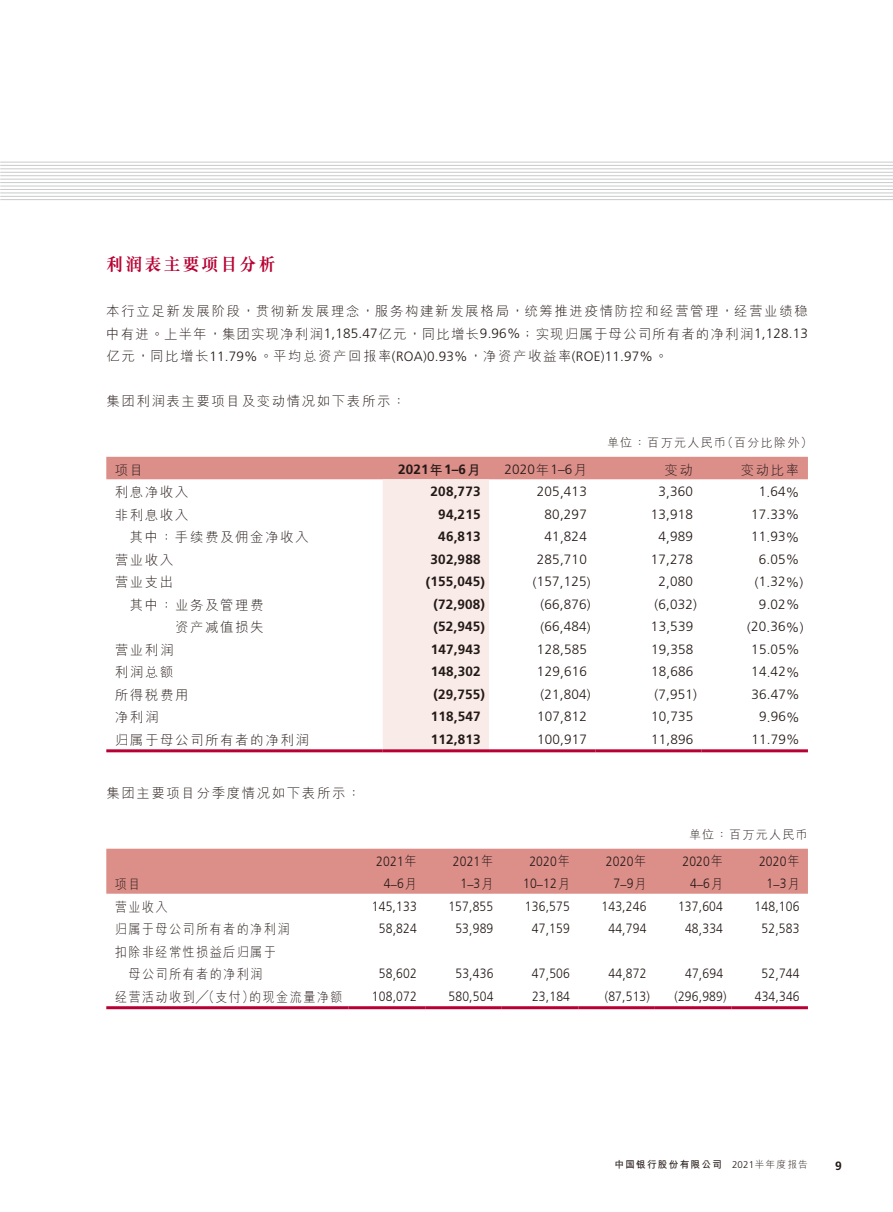
<style>
.page{position:relative;width:893px;height:1212px;background:#fff}
.page>*{position:absolute;margin:0;border:0;box-sizing:border-box;transform-origin:0 0}
.t1{font:700 18px "M Sung HKS";letter-spacing:.115em;color:#b80032;scale:.95 1}
.t2{font:300 13.5px "Frutiger";letter-spacing:.015em;color:#231916}
.t3{font:300 13.5px/22.5px "M Hei HKS";letter-spacing:.115em;color:#231916}
.t4{font:300 13.5px/22.5px "Frutiger";letter-spacing:.015em;color:#231916;text-align:center;scale:.9 1}
.t5{font:700 13.5px "Frutiger";letter-spacing:.015em;color:#231916}
.t6{font:300 13.5px/22.5px "M Hei HKS";letter-spacing:.115em;color:#231916;scale:.9 1}
.t7{font:300 12px "M Hei HKS";letter-spacing:.115em;color:#231916}
.t8{font:700 12px "Frutiger";color:#231916}
.t9{font:700 9.75px "M Hei HKS";letter-spacing:.115em;color:#231916}
.s1{font-family:"Frutiger"}
.s2{font-family:"M Hei HKS"}
.s3{font-family:"Frutiger";font-weight:300}
.s4{font-weight:300}
</style>
<div class="page">
<hr style="left:0;top:162px;width:893px;height:1px;background:#c9cacb">
<hr style="left:0;top:165px;width:893px;height:1px;background:#c9cacb">
<hr style="left:0;top:168px;width:893px;height:1px;background:#c9cacb">
<hr style="left:0;top:172px;width:893px;height:1px;background:#c9cacb">
<hr style="left:0;top:175px;width:893px;height:1px;background:#c9cacb">
<hr style="left:0;top:179px;width:893px;height:1px;background:#c9cacb">
<hr style="left:0;top:182px;width:893px;height:1px;background:#c9cacb">
<hr style="left:0;top:186px;width:893px;height:1px;background:#c9cacb">
<hr style="left:0;top:189px;width:893px;height:1px;background:#c9cacb">
<hr style="left:0;top:192px;width:893px;height:1px;background:#c9cacb">
<hr style="left:0;top:196px;width:893px;height:1px;background:#c9cacb">
<hr style="left:0;top:199px;width:893px;height:1px;background:#c9cacb">
<svg style="left:106px;top:457px;width:702px;height:292px"></svg>
<hr style="left:106px;top:749px;width:277px;height:3px;background:#b80032">
<hr style="left:383px;top:749px;width:106px;height:3px;background:#b80032">
<hr style="left:489px;top:749px;width:106px;height:3px;background:#b80032">
<hr style="left:595px;top:749px;width:107px;height:3px;background:#b80032">
<hr style="left:702px;top:749px;width:106px;height:3px;background:#b80032">
<div style="left:106px;top:849px;width:702px;height:45px;background:#dc8e89"></div>
<hr style="left:106px;top:1006px;width:243px;height:3px;background:#b80032">
<hr style="left:349px;top:1006px;width:76px;height:3px;background:#b80032">
<hr style="left:425px;top:1006px;width:77px;height:3px;background:#b80032">
<hr style="left:502px;top:1006px;width:76px;height:3px;background:#b80032">
<hr style="left:578px;top:1006px;width:77px;height:3px;background:#b80032">
<hr style="left:655px;top:1006px;width:76px;height:3px;background:#b80032">
<hr style="left:731px;top:1006px;width:77px;height:3px;background:#b80032">
<h1 class="t1" style="left:106px;top:252px;width:180px">利潤表主要項目分析</h1>
<p class="t3" style="left:106px;top:299px;width:703px">本行立足新發展階段，貫徹新發展理念，服務構建新發展格局，統籌推進疫情防控和經營管理，經營業績穩中有進。上半年，集團實現淨利潤<span class="s1">1,185.47</span>億元，同比增長<span class="s1">9.96%</span>；實現歸屬於母公司所有者的淨利潤<span class="s1">1,128.13</span></p>
<p class="t2" style="left:106px;top:349px;width:563px"><span class="s2">億元，同比增長</span>11.79%<span class="s2">。平均總資產回報率</span>(ROA)0.93%<span class="s2">，淨資產收益率</span>(ROE)11.97%<span class="s2">。</span></p>
<p class="t3" style="left:106px;top:389px;width:301px">集團利潤表主要項目及變動情況如下表所示：</p>
<p class="t7" style="left:607px;top:434px;width:207px">單位：百萬元人民幣（百分比除外）</p>
<p class="t3" style="left:115px;top:458px;width:30px">項目</p>
<p class="t5" style="left:398px;top:461px;width:84px">2021<span class="s2">年</span>1–6<span class="s2">月</span></p>
<p class="t2" style="left:504px;top:462px;width:84px">2020<span class="s2">年</span>1–6<span class="s2">月</span></p>
<p class="t3" style="left:665px;top:458px;width:30px">變動</p>
<p class="t3" style="left:741px;top:458px;width:60px">變動比率</p>
<p class="t3" style="left:115px;top:480px;width:75px">利息淨收入</p>
<p class="t5" style="left:431px;top:484px;width:51px">208,773</p>
<p class="t2" style="left:537px;top:484px;width:51px">205,413</p>
<p class="t2" style="left:659px;top:484px;width:36px">3,360</p>
<p class="t2" style="left:759px;top:484px;width:42px">1.64%</p>
<p class="t3" style="left:115px;top:503px;width:75px">非利息收入</p>
<p class="t5" style="left:438px;top:506px;width:44px">94,215</p>
<p class="t2" style="left:545px;top:507px;width:44px">80,297</p>
<p class="t2" style="left:651px;top:507px;width:44px">13,918</p>
<p class="t2" style="left:751px;top:507px;width:50px">17.33%</p>
<p class="t3" style="left:115px;top:525px;width:195px">　其中：手續費及佣金淨收入</p>
<p class="t5" style="left:438px;top:529px;width:44px">46,813</p>
<p class="t2" style="left:545px;top:529px;width:44px">41,824</p>
<p class="t2" style="left:659px;top:529px;width:36px">4,989</p>
<p class="t2" style="left:751px;top:529px;width:50px">11.93%</p>
<p class="t3" style="left:115px;top:548px;width:60px">營業收入</p>
<p class="t5" style="left:431px;top:551px;width:51px">302,988</p>
<p class="t2" style="left:537px;top:552px;width:51px">285,710</p>
<p class="t2" style="left:651px;top:552px;width:44px">17,278</p>
<p class="t2" style="left:759px;top:552px;width:42px">6.05%</p>
<p class="t3" style="left:115px;top:570px;width:60px">營業支出</p>
<p class="t5" style="left:426px;top:574px;width:61px">(155,045)</p>
<p class="t2" style="left:533px;top:574px;width:59px">(157,125)</p>
<p class="t2" style="left:659px;top:574px;width:36px">2,080</p>
<p class="t2" style="left:755px;top:574px;width:50px">(1.32%)</p>
<p class="t3" style="left:115px;top:593px;width:150px">　其中：業務及管理費</p>
<p class="t5" style="left:433px;top:596px;width:53px">(72,908)</p>
<p class="t2" style="left:540px;top:597px;width:52px">(66,876)</p>
<p class="t2" style="left:654px;top:597px;width:44px">(6,032)</p>
<p class="t2" style="left:759px;top:597px;width:42px">9.02%</p>
<p class="t3" style="left:115px;top:615px;width:150px">　　　　資產減值損失</p>
<p class="t5" style="left:433px;top:619px;width:53px">(52,945)</p>
<p class="t2" style="left:540px;top:619px;width:52px">(66,484)</p>
<p class="t2" style="left:651px;top:619px;width:44px">13,539</p>
<p class="t2" style="left:747px;top:619px;width:58px">(20.36%)</p>
<p class="t3" style="left:115px;top:638px;width:60px">營業利潤</p>
<p class="t5" style="left:431px;top:641px;width:51px">147,943</p>
<p class="t2" style="left:537px;top:642px;width:51px">128,585</p>
<p class="t2" style="left:651px;top:642px;width:44px">19,358</p>
<p class="t2" style="left:751px;top:642px;width:50px">15.05%</p>
<p class="t3" style="left:115px;top:660px;width:60px">利潤總額</p>
<p class="t5" style="left:431px;top:664px;width:51px">148,302</p>
<p class="t2" style="left:537px;top:664px;width:51px">129,616</p>
<p class="t2" style="left:651px;top:664px;width:44px">18,686</p>
<p class="t2" style="left:751px;top:664px;width:50px">14.42%</p>
<p class="t3" style="left:115px;top:683px;width:75px">所得稅費用</p>
<p class="t5" style="left:433px;top:686px;width:53px">(29,755)</p>
<p class="t2" style="left:541px;top:687px;width:52px">(21,804)</p>
<p class="t2" style="left:655px;top:687px;width:44px">(7,951)</p>
<p class="t2" style="left:751px;top:687px;width:50px">36.47%</p>
<p class="t3" style="left:115px;top:705px;width:45px">淨利潤</p>
<p class="t5" style="left:431px;top:709px;width:51px">118,547</p>
<p class="t2" style="left:537px;top:709px;width:51px">107,812</p>
<p class="t2" style="left:651px;top:709px;width:44px">10,735</p>
<p class="t2" style="left:759px;top:709px;width:42px">9.96%</p>
<p class="t3" style="left:115px;top:728px;width:195px">歸屬於母公司所有者的淨利潤</p>
<p class="t5" style="left:431px;top:731px;width:51px">112,813</p>
<p class="t2" style="left:537px;top:732px;width:51px">100,917</p>
<p class="t2" style="left:651px;top:732px;width:44px">11,896</p>
<p class="t2" style="left:751px;top:732px;width:50px">11.79%</p>
<p class="t3" style="left:106px;top:781px;width:256px">集團主要項目分季度情況如下表所示：</p>
<p class="t6" style="left:115px;top:872px;width:30px">項目</p>
<p class="t7" style="left:689px;top:826px;width:120px">單位：百萬元人民幣</p>
<p class="t4" style="left:376px;top:850px;width:46px">2021<span class="s2">年<br></span>4–6<span class="s2">月</span></p>
<p class="t4" style="left:453px;top:850px;width:46px">2021<span class="s2">年<br></span>1–3<span class="s2">月</span></p>
<p class="t4" style="left:523px;top:850px;width:53px">2020<span class="s2">年<br></span>10–12<span class="s2">月</span></p>
<p class="t4" style="left:606px;top:850px;width:46px">2020<span class="s2">年<br></span>7–9<span class="s2">月</span></p>
<p class="t4" style="left:682px;top:850px;width:46px">2020<span class="s2">年<br></span>4–6<span class="s2">月</span></p>
<p class="t4" style="left:759px;top:850px;width:46px">2020<span class="s2">年<br></span>1–3<span class="s2">月</span></p>
<p class="t6" style="left:115px;top:895px;width:60px">營業收入</p>
<p class="t4" style="left:372px;top:895px;width:51px">145,133</p>
<p class="t4" style="left:448px;top:895px;width:51px">157,855</p>
<p class="t4" style="left:525px;top:895px;width:51px">136,575</p>
<p class="t4" style="left:601px;top:895px;width:51px">143,246</p>
<p class="t4" style="left:678px;top:895px;width:51px">137,604</p>
<p class="t4" style="left:755px;top:895px;width:51px">148,106</p>
<p class="t6" style="left:115px;top:917px;width:195px">歸屬於母公司所有者的淨利潤</p>
<p class="t4" style="left:379px;top:917px;width:44px">58,824</p>
<p class="t4" style="left:455px;top:917px;width:44px">53,989</p>
<p class="t4" style="left:532px;top:917px;width:44px">47,159</p>
<p class="t4" style="left:608px;top:917px;width:44px">44,794</p>
<p class="t4" style="left:685px;top:917px;width:44px">48,334</p>
<p class="t4" style="left:762px;top:917px;width:44px">52,583</p>
<p class="t6" style="left:115px;top:940px;width:180px">扣除非經常性損益後歸屬於　母公司所有者的淨利潤</p>
<p class="t4" style="left:379px;top:962px;width:44px">58,602</p>
<p class="t4" style="left:455px;top:962px;width:44px">53,436</p>
<p class="t4" style="left:532px;top:962px;width:44px">47,506</p>
<p class="t4" style="left:608px;top:962px;width:44px">44,872</p>
<p class="t4" style="left:685px;top:962px;width:44px">47,694</p>
<p class="t4" style="left:762px;top:962px;width:44px">52,744</p>
<p class="t6" style="left:115px;top:985px;width:254px">經營活動收到╱（支付）的現金流量淨額</p>
<p class="t4" style="left:372px;top:985px;width:51px">108,072</p>
<p class="t4" style="left:449px;top:985px;width:51px">580,504</p>
<p class="t4" style="left:532px;top:985px;width:44px">23,184</p>
<p class="t4" style="left:605px;top:985px;width:52px">(87,513)</p>
<p class="t4" style="left:674px;top:985px;width:59px">(296,989)</p>
<p class="t4" style="left:755px;top:985px;width:51px">434,346</p>
<p class="t9" style="left:614px;top:1157px;width:195px">中國銀行股份有限公司 <span class="s3">2021</span><span class="s4">半年度報告</span></p>
<p class="t8" style="left:835px;top:1158px;width:8px">9</p>
</div>
